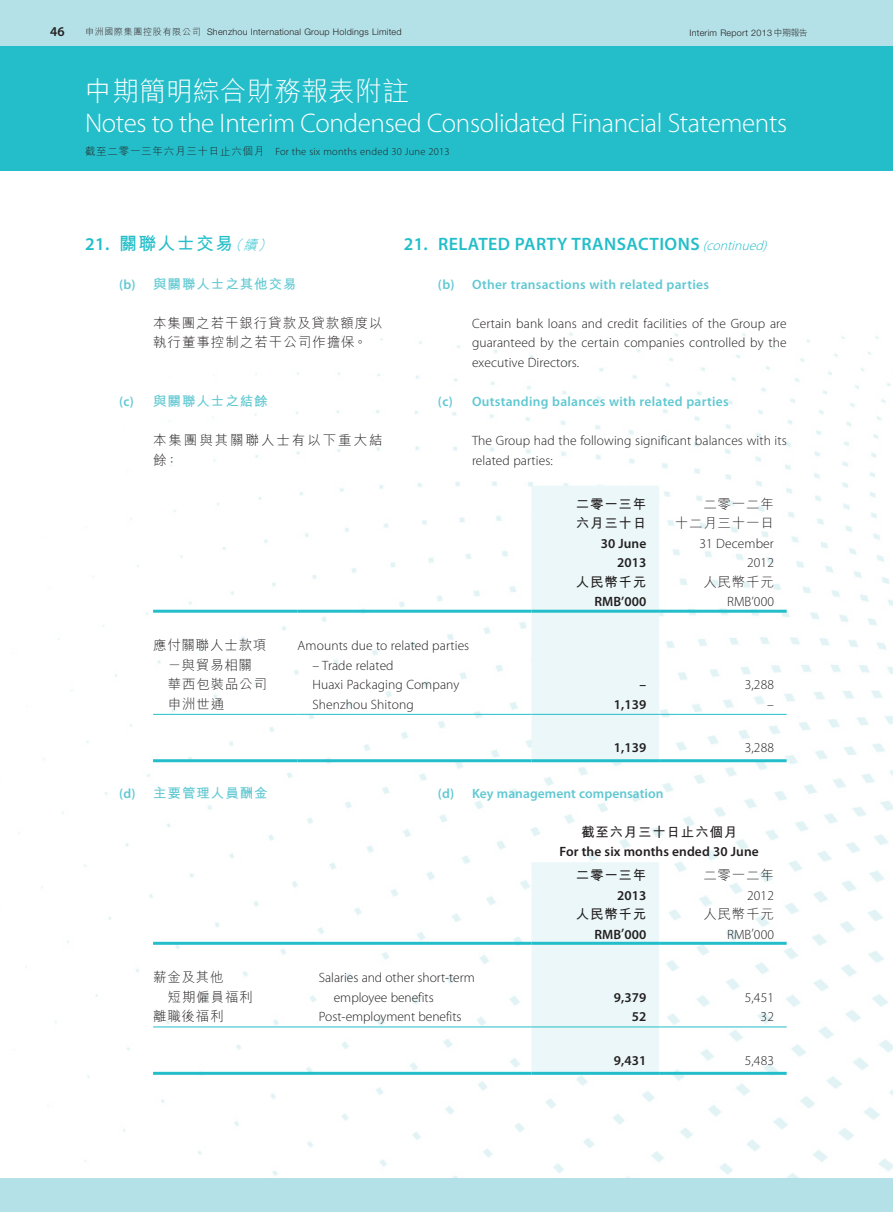
<style>
.page{position:relative;width:893px;height:1212px;background:#fff}
.page>*{position:absolute;margin:0;border:0;box-sizing:border-box;transform-origin:0 0}
.t1{font:300 27px "Myriad Pro";letter-spacing:-.015em;color:#fff}
.t2{font:300 27px "M Hei HK";color:#fff}
.Heading_1{font:600 18px "Myriad Pro";letter-spacing:.025em;color:#23bec9}
.C_Heading_1{font:700 18px "M Hei HK";letter-spacing:.07em;color:#23bec9}
.Body_Text{font:300 13.5px/19.5px "Myriad Pro";letter-spacing:.005em;color:#231f20}
.Body_Text-2{font:600 13.5px "Myriad Pro";letter-spacing:.005em;color:#231f20}
.C_Heading_2{font:600 13.5px "Myriad Pro";letter-spacing:.02em;color:#60c8d2}
.Body_Text-3{font:300 13.5px/19.5px "M Hei HK";letter-spacing:.055em;color:#231f20}
.Body_Text-4{font:700 13.5px "M Hei HK";letter-spacing:.055em;color:#231f20}
.C_Heading_2-2{font:700 13.5px "M Hei HK";letter-spacing:.07em;color:#60c8d2}
.C_Body_Text{font:300 13.5px/19.5px "M Hei HK";letter-spacing:.07em;color:#231f20}
.Heading_2{font:600 13.5px "Myriad Pro";letter-spacing:.005em;color:#60c8d2}
.C_Body_Text-2{font:300 13.5px/19.5px "M Hei HK";letter-spacing:.145em;color:#231f20}
.t3{font:300 10.5px "Myriad Pro";letter-spacing:.02em;color:#231f20}
.t4{font:300 9px "Helvetica Neue LT Std";letter-spacing:.03em;color:#231f20}
.s1{font-family:"M Hei HK"}
.s2{font-family:"Myriad Pro";font-weight:600}
.s3{font-weight:300;font-style:italic;font-size:13.5px}
</style>
<div class="page">
<img style="left:18px;top:333px;width:875px;height:845px">
<div style="left:0;top:0;width:893px;height:170px;background:#23bec9"></div>
<div style="left:0;top:0;width:893px;height:46px;background:#b4e1e7"></div>
<div style="left:0;top:1178px;width:893px;height:34px;background:#b4e1e7"></div>
<div style="left:531px;top:486px;width:128px;height:273px;background:#ebf7f8"></div>
<hr style="left:153px;top:610px;width:145px;height:3px;background:#23bec9">
<hr style="left:298px;top:610px;width:233px;height:3px;background:#23bec9">
<hr style="left:531px;top:610px;width:128px;height:3px;background:#23bec9">
<hr style="left:659px;top:610px;width:128px;height:3px;background:#23bec9">
<hr style="left:153px;top:714px;width:145px;height:1px;background:#23bec9">
<hr style="left:298px;top:714px;width:233px;height:1px;background:#23bec9">
<hr style="left:531px;top:714px;width:128px;height:1px;background:#23bec9">
<hr style="left:659px;top:714px;width:128px;height:1px;background:#23bec9">
<hr style="left:153px;top:759px;width:145px;height:3px;background:#23bec9">
<hr style="left:298px;top:759px;width:233px;height:3px;background:#23bec9">
<hr style="left:531px;top:759px;width:128px;height:3px;background:#23bec9">
<hr style="left:659px;top:759px;width:128px;height:3px;background:#23bec9">
<div style="left:531px;top:862px;width:128px;height:210px;background:#ebf7f8"></div>
<hr style="left:153px;top:942px;width:166px;height:3px;background:#23bec9">
<hr style="left:319px;top:942px;width:212px;height:3px;background:#23bec9">
<hr style="left:531px;top:942px;width:128px;height:3px;background:#23bec9">
<hr style="left:659px;top:942px;width:128px;height:3px;background:#23bec9">
<hr style="left:153px;top:1026px;width:166px;height:1px;background:#23bec9">
<hr style="left:319px;top:1026px;width:212px;height:1px;background:#23bec9">
<hr style="left:531px;top:1026px;width:128px;height:1px;background:#23bec9">
<hr style="left:659px;top:1026px;width:128px;height:1px;background:#23bec9">
<hr style="left:153px;top:1072px;width:166px;height:3px;background:#23bec9">
<hr style="left:319px;top:1072px;width:212px;height:3px;background:#23bec9">
<hr style="left:531px;top:1072px;width:128px;height:3px;background:#23bec9">
<hr style="left:659px;top:1072px;width:128px;height:3px;background:#23bec9">
<p class="Body_Text-2" style="left:50px;top:23px;width:16px">46</p>
<p class="t4" style="left:85px;top:26px;width:318px"><span class="s1">申洲國際集團控股有限公司</span> Shenzhou International Group Holdings Limited</p>
<p class="t4" style="left:689px;top:27px;width:120px">Interim Report 2013 <span class="s1">中期報告</span></p>
<h1 class="t2" style="left:85px;top:77px;width:325px">中期簡明綜合財務報表附註</h1>
<h1 class="t1" style="left:85px;top:107px;width:704px">Notes to the Interim Condensed Consolidated Financial Statements</h1>
<p class="t3" style="left:85px;top:146px;width:366px"><span class="s1">截至二零一三年六月三十日止六個月</span> For the six months ended 30 June 2013</p>
<p class="C_Heading_1" style="left:85px;top:230px;width:192px"><span class="s2">21.</span> 關聯人士交易<span class="s3">（續）</span></p>
<p class="C_Heading_2-2" style="left:119px;top:274px;width:179px"><span class="s2">(b)</span> 與關聯人士之其他交易</p>
<p class="C_Body_Text" style="left:153px;top:313px;width:231px">本集團之若干銀行貸款及貸款額度以執行董事控制之若干公司作擔保。</p>
<p class="C_Heading_2-2" style="left:119px;top:391px;width:150px"><span class="s2">(c)</span> 與關聯人士之結餘</p>
<p class="C_Body_Text-2" style="left:153px;top:430px;width:231px">本集團與其關聯人士有以下重大結餘：</p>
<p class="Heading_1" style="left:404px;top:232px;width:368px">21. RELATED PARTY TRANSACTIONS <span class="s3">(continued)</span></p>
<p class="C_Heading_2" style="left:438px;top:276px;width:272px">(b) Other transactions with related parties</p>
<p class="Body_Text" style="left:472px;top:314px;width:316px;text-align:justify">Certain bank loans and credit facilities of the Group are guaranteed by the certain companies controlled by the executive Directors.</p>
<p class="C_Heading_2" style="left:438px;top:393px;width:292px">(c) Outstanding balances with related parties</p>
<p class="Body_Text" style="left:472px;top:431px;width:316px">The Group had the following significant balances with its related parties:</p>
<p class="Body_Text-4" style="left:576px;top:494px;width:72px">二零一三年</p>
<p class="Body_Text-4" style="left:576px;top:514px;width:72px">六月三十日</p>
<p class="Body_Text-3" style="left:703px;top:494px;width:72px">二零一二年</p>
<p class="Body_Text-3" style="left:675px;top:514px;width:101px">十二月三十一日</p>
<p class="Body_Text-2" style="left:601px;top:535px;width:47px">30 June</p>
<p class="Body_Text-2" style="left:617px;top:554px;width:31px">2013</p>
<p class="Body_Text" style="left:700px;top:534px;width:76px">31 December</p>
<p class="Body_Text" style="left:747px;top:553px;width:28px">2012</p>
<p class="Body_Text-4" style="left:576px;top:572px;width:72px">人民幣千元</p>
<p class="Body_Text-3" style="left:703px;top:572px;width:72px">人民幣千元</p>
<p class="Body_Text-2" style="left:594px;top:593px;width:54px">RMB’000</p>
<p class="Body_Text" style="left:727px;top:592px;width:48px">RMB’000</p>
<p class="Body_Text-3" style="left:153px;top:635px;width:115px">應付關聯人士款項</p>
<p class="Body_Text" style="left:298px;top:636px;width:173px">Amounts due to related parties</p>
<p class="Body_Text-3" style="left:168px;top:655px;width:86px">－與貿易相關</p>
<p class="Body_Text" style="left:313px;top:655px;width:83px">– Trade related</p>
<p class="Body_Text-3" style="left:168px;top:674px;width:101px">華西包裝品公司</p>
<p class="Body_Text" style="left:313px;top:675px;width:148px">Huaxi Packaging Company</p>
<p class="Body_Text-2" style="left:640px;top:676px;width:8px">–</p>
<p class="Body_Text" style="left:745px;top:675px;width:31px">3,288</p>
<p class="Body_Text-3" style="left:168px;top:694px;width:58px">申洲世通</p>
<p class="Body_Text" style="left:313px;top:694px;width:103px">Shenzhou Shitong</p>
<p class="Body_Text-2" style="left:614px;top:695px;width:34px">1,139</p>
<p class="Body_Text" style="left:767px;top:694px;width:8px">–</p>
<p class="Body_Text-2" style="left:614px;top:739px;width:34px">1,139</p>
<p class="Body_Text" style="left:745px;top:738px;width:31px">3,288</p>
<p class="Heading_2" style="left:438px;top:785px;width:227px">(d) Key management compensation</p>
<p class="Body_Text-4" style="left:581px;top:822px;width:158px">截至六月三十日止六個月</p>
<p class="Body_Text-2" style="left:559px;top:843px;width:201px">For the six months ended 30 June</p>
<p class="Body_Text-4" style="left:576px;top:865px;width:72px">二零一三年</p>
<p class="Body_Text-3" style="left:703px;top:865px;width:72px">二零一二年</p>
<p class="Body_Text-2" style="left:617px;top:886px;width:31px">2013</p>
<p class="Body_Text" style="left:747px;top:885px;width:28px">2012</p>
<p class="Body_Text-4" style="left:576px;top:904px;width:72px">人民幣千元</p>
<p class="Body_Text-3" style="left:703px;top:904px;width:72px">人民幣千元</p>
<p class="Body_Text-2" style="left:594px;top:925px;width:54px">RMB’000</p>
<p class="Body_Text" style="left:727px;top:924px;width:48px">RMB’000</p>
<p class="Body_Text-3" style="left:168px;top:967px;width:86px;text-indent:-15px">薪金及其他<br>短期僱員福利</p>
<p class="Body_Text" style="left:334px;top:968px;width:143px;text-indent:-15px">Salaries and other short-term employee benefits</p>
<p class="C_Heading_2-2" style="left:119px;top:783px;width:150px"><span class="s2">(d)</span> 主要管理人員酬金</p>
<p class="Body_Text-2" style="left:614px;top:988px;width:34px">9,379</p>
<p class="Body_Text" style="left:745px;top:987px;width:31px">5,451</p>
<p class="Body_Text-3" style="left:153px;top:1006px;width:72px">離職後福利</p>
<p class="Body_Text" style="left:319px;top:1007px;width:144px">Post-employment benefits</p>
<p class="Body_Text-2" style="left:632px;top:1008px;width:16px">52</p>
<p class="Body_Text" style="left:761px;top:1007px;width:15px">32</p>
<p class="Body_Text-2" style="left:614px;top:1051px;width:34px">9,431</p>
<p class="Body_Text" style="left:745px;top:1050px;width:31px">5,483</p>
</div>
